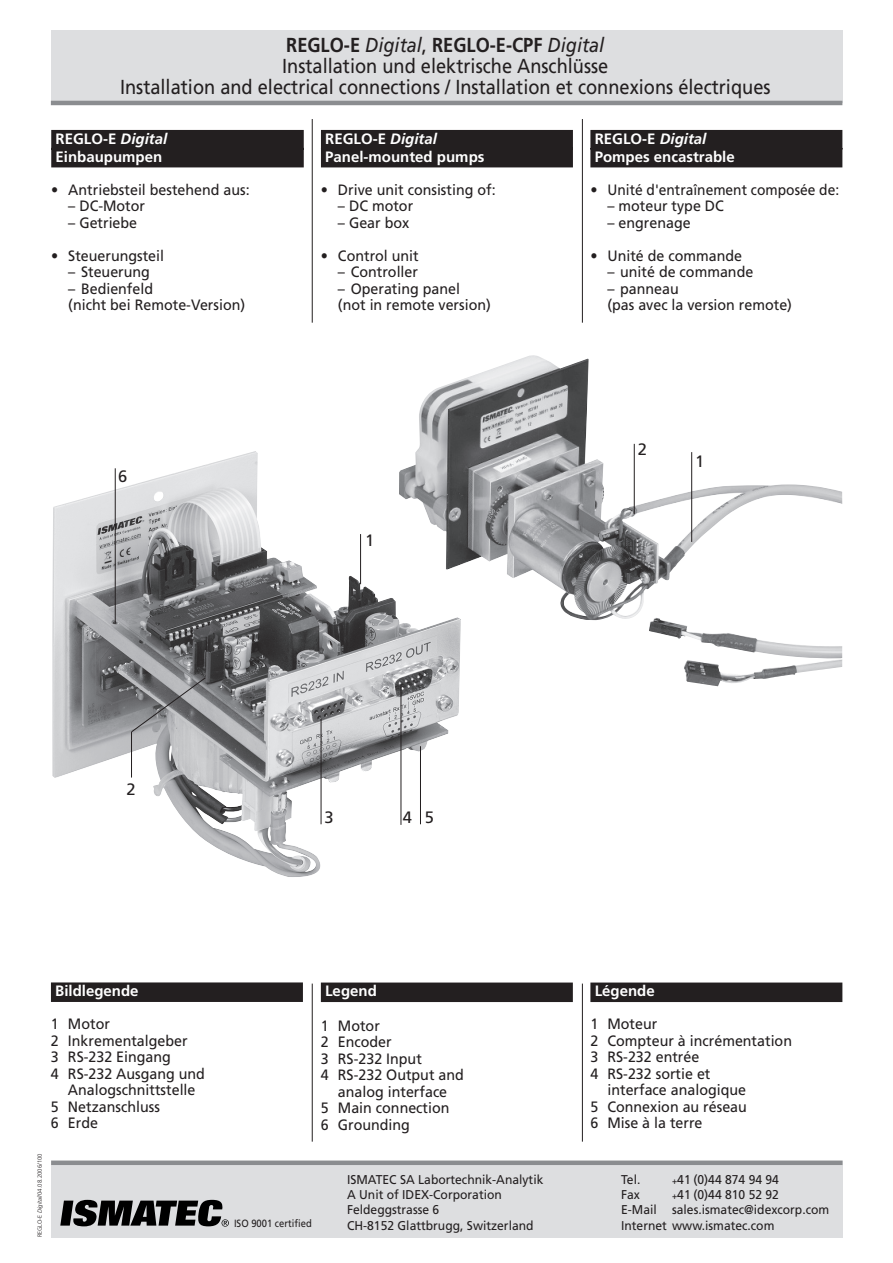
<style>
.page{position:relative;width:893px;height:1263px;background:#fff}
.page>*{position:absolute;margin:0;border:0;box-sizing:border-box;transform-origin:0 0}
.t1{font:20.25px/21px "Frutiger";color:#231f20;text-align:center;scale:.9 1}
.t2{font:16.5px "Frutiger";color:#231f20}
.t3{font:15px/16.5px "Frutiger";color:#231f20;scale:.95 1}
.t4{font:700 15px/18px "Frutiger";color:#fff}
.t5{font:12.75px/15.3px "Frutiger";color:#231f20;scale:.95 1}
.t6{font:10.5px "Frutiger";color:#231f20;scale:.9 1}
.t7{font:300 6px "Frutiger";color:#231f20}
.s1{font-weight:700}
.s2{font-style:italic}
.s3{font-size:9px}
</style>
<div class="page">
<div style="left:51px;top:1165px;width:791px;height:72px;background:#dddee0"></div>
<div style="left:51px;top:30px;width:791px;height:73px;background:#dddee0"></div>
<hr style="left:51px;top:101px;width:791px;height:4px;background:#8b8d90">
<hr style="left:51px;top:1161px;width:791px;height:4px;background:#8b8d90">
<hr style="left:312px;top:119px;width:1px;height:1023px;background:#231f20">
<hr style="left:582px;top:119px;width:1px;height:1023px;background:#231f20">
<svg style="left:60px;top:1200px;width:169px;height:27px"></svg>
<div style="left:51px;top:323px;width:832px;height:660px;background:#fff"></div>
<div style="left:590px;top:983px;width:252px;height:19px;background:#231f20"></div>
<div style="left:51px;top:982px;width:252px;height:20px;background:#231f20"></div>
<div style="left:321px;top:983px;width:252px;height:19px;background:#231f20"></div>
<div style="left:321px;top:130px;width:252px;height:19px;background:#231f20"></div>
<div style="left:321px;top:148px;width:252px;height:19px;background:#231f20"></div>
<div style="left:51px;top:130px;width:253px;height:19px;background:#231f20"></div>
<div style="left:51px;top:148px;width:253px;height:19px;background:#231f20"></div>
<div style="left:590px;top:130px;width:252px;height:19px;background:#231f20"></div>
<div style="left:590px;top:148px;width:252px;height:19px;background:#231f20"></div>
<img style="left:419px;top:355px;width:423px;height:332px">
<img style="left:52px;top:490px;width:269px;height:387px">
<svg style="left:114px;top:443px;width:578px;height:383px"></svg>
<h1 class="t1" style="left:120px;top:36px;width:724px"><span class="s1">REGLO-E</span> <span class="s2">Digital</span>, <span class="s1">REGLO-E-CPF</span> <span class="s2">Digital<br></span>Installation und elektrische Anschlüsse<br>Installation and electrical connections / Installation et connexions électriques</h1>
<p class="t4" style="left:56px;top:130px;width:113px">REGLO-E <span class="s2">Digital<br></span>Einbaupumpen</p>
<p class="t3" style="left:51px;top:182px;width:210px">• Antriebsteil bestehend aus:</p>
<p class="t3" style="left:68px;top:199px;width:82px">– DC-Motor</p>
<p class="t3" style="left:68px;top:215px;width:74px">– Getriebe</p>
<p class="t3" style="left:51px;top:248px;width:120px">• Steuerungsteil</p>
<p class="t3" style="left:68px;top:265px;width:87px">– Steuerung</p>
<p class="t3" style="left:68px;top:281px;width:188px">– Bedienfeld<br>(nicht bei Remote-Version)</p>
<p class="t2" style="left:118px;top:470px;width:11px">6</p>
<p class="t4" style="left:325px;top:130px;width:161px">REGLO-E <span class="s2">Digital<br></span>Panel-mounted pumps</p>
<p class="t3" style="left:321px;top:182px;width:185px">• Drive unit consisting of:</p>
<p class="t3" style="left:338px;top:199px;width:81px">– DC motor</p>
<p class="t3" style="left:338px;top:215px;width:77px">– Gear box</p>
<p class="t3" style="left:321px;top:248px;width:104px">• Control unit</p>
<p class="t3" style="left:338px;top:265px;width:86px">– Controller</p>
<p class="t3" style="left:338px;top:281px;width:162px">– Operating panel (not in remote version)</p>
<p class="t2" style="left:365px;top:534px;width:11px">1</p>
<p class="t4" style="left:594px;top:130px;width:142px">REGLO-E <span class="s2">Digital<br></span>Pompes encastrable</p>
<p class="t3" style="left:590px;top:182px;width:263px">• Unité d'entraînement composée de:</p>
<p class="t3" style="left:607px;top:199px;width:124px">– moteur type DC</p>
<p class="t3" style="left:607px;top:215px;width:89px">– engrenage</p>
<p class="t3" style="left:590px;top:248px;width:161px">• Unité de commande</p>
<p class="t3" style="left:607px;top:265px;width:155px">– unité de commande</p>
<p class="t3" style="left:607px;top:281px;width:196px">– panneau<br>(pas avec la version remote)</p>
<p class="t2" style="left:637px;top:442px;width:11px">2</p>
<p class="t2" style="left:695px;top:455px;width:11px">1</p>
<p class="t2" style="left:126px;top:783px;width:11px">2</p>
<p class="t2" style="left:324px;top:811px;width:11px">3</p>
<p class="t2" style="left:403px;top:811px;width:11px">4</p>
<p class="t2" style="left:425px;top:811px;width:11px">5</p>
<p class="t4" style="left:55px;top:983px;width:85px">Bildlegende</p>
<p class="t3" style="left:51px;top:1017px;width:64px">1 Motor</p>
<p class="t3" style="left:51px;top:1033px;width:145px">2 Inkrementalgeber</p>
<p class="t3" style="left:51px;top:1050px;width:128px">3 RS-232 Eingang</p>
<p class="t3" style="left:51px;top:1066px;width:164px">4 RS-232 Ausgang und</p>
<p class="t3" style="left:68px;top:1083px;width:136px">Analogschnittstelle</p>
<p class="t3" style="left:51px;top:1099px;width:116px">5 Netzanschluss</p>
<p class="t3" style="left:51px;top:1116px;width:51px">6 Erde</p>
<p class="t7" style="left:37px;top:1237px;width:86px;rotate:-90deg">REGLO-E <span class="s2">Digital/</span>04.08.2006/100</p>
<p class="t4" style="left:325px;top:983px;width:53px">Legend</p>
<p class="t3" style="left:321px;top:1018px;width:64px">1 Motor</p>
<p class="t3" style="left:321px;top:1035px;width:76px">2 Encoder</p>
<p class="t3" style="left:321px;top:1051px;width:108px">3 RS-232 Input</p>
<p class="t3" style="left:321px;top:1068px;width:152px">4 RS-232 Output and</p>
<p class="t3" style="left:338px;top:1084px;width:117px">analog interface</p>
<p class="t3" style="left:321px;top:1101px;width:137px">5 Main connection</p>
<p class="t3" style="left:321px;top:1117px;width:95px">6 Grounding</p>
<p class="t4" style="left:594px;top:983px;width:62px">Légende</p>
<p class="t3" style="left:590px;top:1017px;width:72px">1 Moteur</p>
<p class="t3" style="left:590px;top:1033px;width:214px">2 Compteur à incrémentation</p>
<p class="t3" style="left:590px;top:1050px;width:116px">3 RS-232 entrée</p>
<p class="t3" style="left:590px;top:1066px;width:128px">4 RS-232 sortie et</p>
<p class="t3" style="left:607px;top:1083px;width:147px">interface analogique</p>
<p class="t3" style="left:590px;top:1099px;width:166px">5 Connexion au réseau</p>
<p class="t3" style="left:590px;top:1116px;width:119px">6 Mise à la terre</p>
<p class="t6" style="left:234px;top:1219px;width:88px">ISO 9001 certified</p>
<p class="t5" style="left:347px;top:1173px;width:208px">ISMATEC SA Labortechnik-Analytik<br>A Unit of IDEX-Corporation<br>Feldeggstrasse 6<br>CH-8152 Glattbrugg, Switzerland</p>
<p class="t5" style="left:621px;top:1173px;width:22px">Tel.</p>
<p class="t5" style="left:672px;top:1173px;width:114px"><span class="s3">+</span>41 (0)44 874 94 94</p>
<p class="t5" style="left:621px;top:1188px;width:221px;text-indent:51px"><span class="s3">+</span>41 (0)44 810 52 92<br>E-Mail sales.ismatec@idexcorp.com<br>Internet www.ismatec.com</p>
<p class="t5" style="left:621px;top:1188px;width:21px">Fax</p>
</div>
